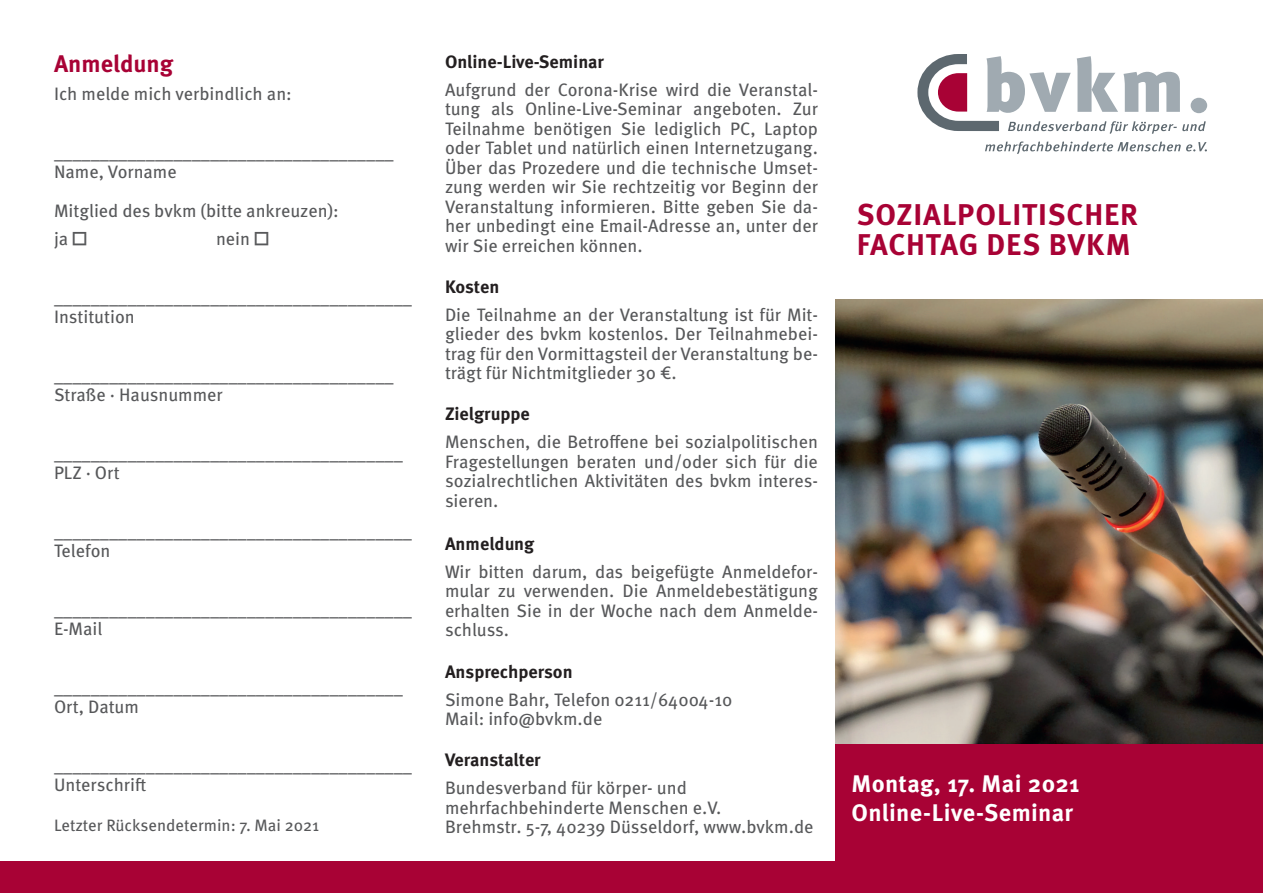
<style>
.page{position:relative;width:1263px;height:893px;background:#fff}
.page>*{position:absolute;margin:0;border:0;box-sizing:border-box;transform-origin:0 0}
.t1{font:700 30px/30px "Meta Pro";letter-spacing:.03em;color:#a80235}
.t2{font:700 24px/28.8px "Meta Pro";letter-spacing:.01em;color:#fff}
.t3{font:700 24px "Meta Pro";color:#a80235}
.t4{font:18px/19.5px "Meta Pro";color:#57585a}
.t5{font:700 18px "Meta Pro";color:#231f20}
.t6{font:16.5px "Meta Pro";color:#57585a}
.s1{font-family:"Meta Pro Norm"}
</style>
<div class="page">
<svg style="left:917px;top:54px;width:290px;height:100px"></svg>
<div style="left:0;top:862px;width:861px;height:31px;background:#a80235"></div>
<div style="left:835px;top:744px;width:428px;height:149px;background:#a80235"></div>
<img style="left:835px;top:300px;width:428px;height:444px">
<h2 class="t3" style="left:54px;top:45px;width:121px">Anmeldung</h2>
<p class="t4" style="left:54px;top:83px;width:239px">Ich melde mich verbindlich an:</p>
<p class="t4" style="left:54px;top:141px;width:341px">_____________________________________<br>Name, Vorname</p>
<p class="t4" style="left:54px;top:196px;width:286px;line-height:28px">Mitglied des bvkm (bitte ankreuzen): ja <span class="s1">□</span></p>
<p class="t4" style="left:216px;top:228px;width:55px">nein <span class="s1">□</span></p>
<p class="t4" style="left:54px;top:286px;width:360px">_______________________________________<br>Institution</p>
<p class="t4" style="left:54px;top:364px;width:341px">_____________________________________<br>Straße · Hausnummer</p>
<p class="t4" style="left:54px;top:442px;width:350px">______________________________________<br>PLZ · Ort</p>
<p class="t4" style="left:54px;top:520px;width:360px">_______________________________________<br>Telefon</p>
<p class="t4" style="left:54px;top:598px;width:360px">_______________________________________<br>E-Mail</p>
<p class="t4" style="left:54px;top:676px;width:350px">______________________________________<br>Ort, Datum</p>
<p class="t4" style="left:54px;top:754px;width:360px">_______________________________________<br>Unterschrift</p>
<p class="t6" style="left:54px;top:812px;width:267px">Letzter Rücksendetermin: 7. Mai 2021</p>
<p class="t5" style="left:445px;top:47px;width:161px">Online-Live-Seminar</p>
<p class="t4" style="left:445px;top:78px;width:374px;text-align:justify">Aufgrund der Corona-Krise wird die Veranstal&shy;tung als Online-Live-Seminar angeboten. Zur Teilnahme benötigen Sie lediglich PC, Laptop oder Tablet und natürlich einen Internetzugang.<br>Über das Prozedere und die technische Umset&shy;zung werden wir Sie rechtzeitig vor Beginn der Veranstaltung informieren. Bitte geben Sie da&shy;her unbedingt eine Email-Adresse an, unter der wir Sie erreichen können.</p>
<p class="t5" style="left:445px;top:272px;width:56px">Kosten</p>
<p class="t4" style="left:445px;top:303px;width:374px;text-align:justify">Die Teilnahme an der Veranstaltung ist für Mit&shy;glieder des bvkm kostenlos. Der Teilnahmebei&shy;trag für den Vormittagsteil der Veranstaltung be&shy;trägt für Nichtmitglieder 30 €.</p>
<p class="t5" style="left:445px;top:400px;width:86px">Zielgruppe</p>
<p class="t4" style="left:445px;top:431px;width:374px;text-align:justify">Menschen, die Betroffene bei sozialpolitischen Fragestellungen beraten und/oder sich für die sozialrechtlichen Aktivitäten des bvkm interes&shy;sieren.</p>
<p class="t5" style="left:445px;top:530px;width:91px">Anmeldung</p>
<p class="t4" style="left:445px;top:561px;width:374px;text-align:justify">Wir bitten darum, das beigefügte Anmeldefor&shy;mular zu verwenden. Die Anmeldebestätigung erhalten Sie in der Woche nach dem Anmelde&shy;schluss.</p>
<p class="t5" style="left:445px;top:657px;width:129px">Ansprechperson</p>
<p class="t4" style="left:445px;top:688px;width:289px">Simone Bahr, Telefon 0211/64004-10<br>Mail: info@bvkm.de</p>
<p class="t5" style="left:445px;top:746px;width:97px">Veranstalter</p>
<p class="t4" style="left:445px;top:777px;width:370px">Bundesverband für körper- und mehrfachbehinderte Menschen e.V.<br>Brehmstr. 5-7, 40239 Düsseldorf, www.bvkm.de</p>
<h1 class="t1" style="left:857px;top:197px;width:283px">SOZIALPOLITISCHER<br>FACHTAG DES BVKM</h1>
<h2 class="t2" style="left:851px;top:767px;width:230px">Montag, 17. Mai 2021<br>Online-Live-Seminar</h2>
</div>
